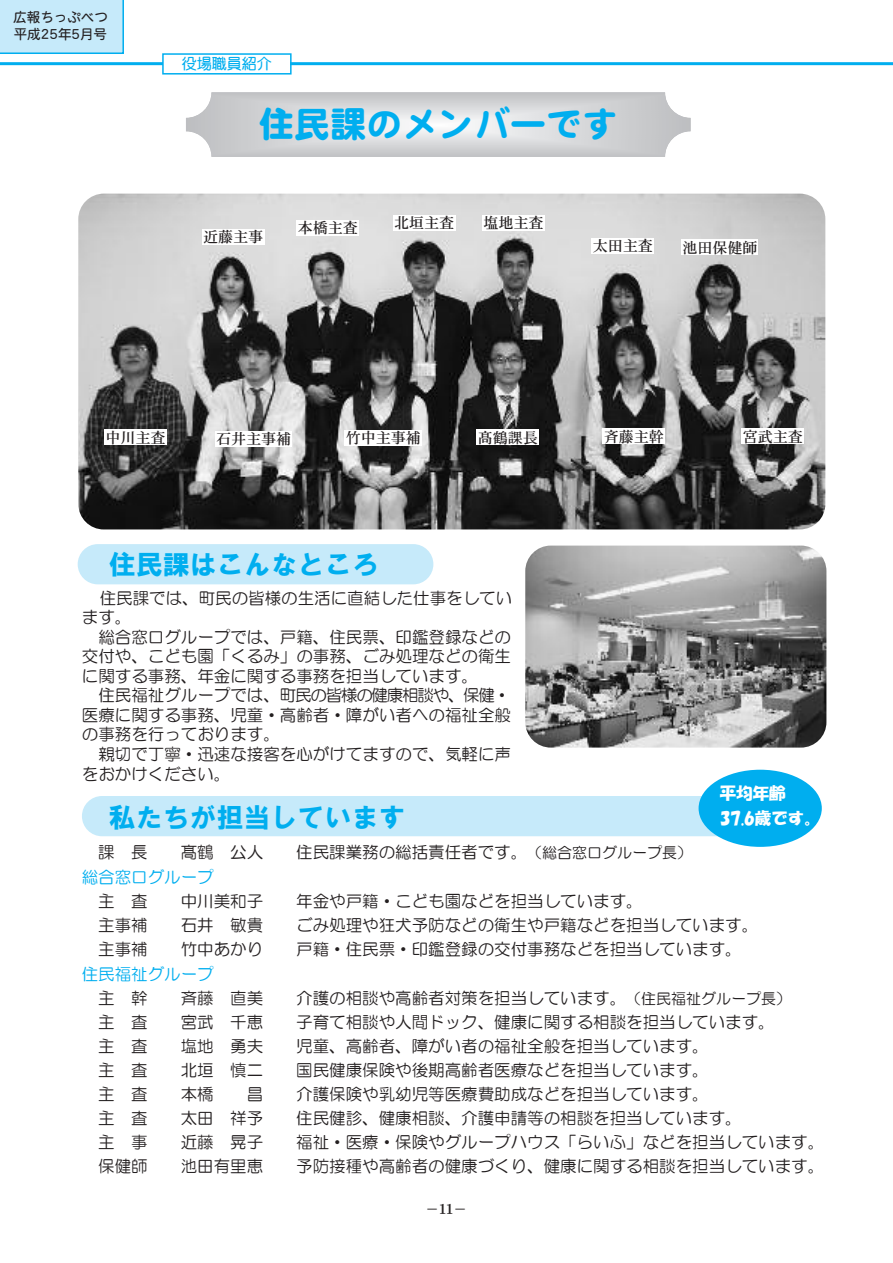
<style>
.page{position:relative;width:893px;height:1263px;background:#fff}
.page>*{position:absolute;margin:0;border:0;box-sizing:border-box;transform-origin:0 0}
.t1{font:36px "DF Maru Gothic SB WIN RKSJ H";color:#00aeef}
.t2{font:27px "HGS Soei Kakugothic UB";color:#00aeef}
.t3{font:16.5px/19.5px "HG Maru Gothic MPRO";color:#231f20}
.t4{font:16.5px "HG Maru Gothic MPRO";color:#00aeef}
.t5{font:16.5px/24.8px "HGS Soei Kakupoptai";color:#fff}
.t6{font:15px "DFHS Mincho W5 WIN RKSJ H";color:#231f20}
.t7{font:15px "DF Maru Gothic Bd WIN RKSJ H";color:#00aeef}
.t8{font:13.5px/17.7px "DFHS Maru Gothic W4 WINP RKSJ H";color:#231f20}
.t9{font:13.5px "DF Kai Sho Bd WINP RKSJ H";color:#231f20}
.s1{font-size:15px}
</style>
<div class="page">
<div style="left:78px;top:544px;width:355px;height:40px;background:#c6eafa;border-radius:20px"></div>
<div style="left:82px;top:796px;width:695px;height:40px;background:#c6eafa;border-radius:20px"></div>
<svg style="left:186px;top:92px;width:505px;height:65px;background:#d5d6d8"></svg>
<img style="left:78px;top:194px;width:747px;height:335px;border-radius:26px">
<div style="left:477px;top:429px;width:62px;height:16px;background:#fff"></div>
<div style="left:603px;top:429px;width:62px;height:15px;background:#fff"></div>
<div style="left:742px;top:429px;width:62px;height:15px;background:#fff"></div>
<div style="left:344px;top:430px;width:78px;height:16px;background:#fff"></div>
<div style="left:215px;top:431px;width:77px;height:16px;background:#fff"></div>
<div style="left:104px;top:429px;width:63px;height:16px;background:#fff"></div>
<div style="left:202px;top:229px;width:62px;height:16px;background:#fff"></div>
<div style="left:297px;top:220px;width:62px;height:16px;background:#fff"></div>
<div style="left:393px;top:215px;width:62px;height:16px;background:#fff"></div>
<div style="left:482px;top:215px;width:63px;height:16px;background:#fff"></div>
<div style="left:591px;top:238px;width:63px;height:16px;background:#fff"></div>
<div style="left:682px;top:239px;width:76px;height:16px;background:#fff"></div>
<img style="left:525px;top:546px;width:301px;height:201px;border-radius:26px">
<div style="left:699px;top:770px;width:123px;height:77px;background:#00aeef;border-radius:50%"></div>
<hr style="left:0;top:62px;width:893px;height:3px;background:#00aeef">
<div style="left:164px;top:55px;width:126px;height:18px;background:#fff"></div>
<div style="left:162px;top:53px;width:130px;height:22px;border:2px solid #00aeef"></div>
<div style="left:0;top:0;width:124px;height:54px;background:#c6eafa"></div>
<p class="t8" style="left:13px;top:8px;width:96px">広報ちっぷべつ平成25年5月号</p>
<p class="t7" style="left:182px;top:56px;width:92px">役場職員紹介</p>
<h1 class="t1" style="left:258px;top:107px;width:361px">住民課のメンバーです</h1>
<p class="t6" style="left:203px;top:229px;width:61px">近藤主事</p>
<p class="t6" style="left:298px;top:220px;width:61px">本橋主査</p>
<p class="t6" style="left:394px;top:215px;width:61px">北垣主査</p>
<p class="t6" style="left:483px;top:215px;width:61px">塩地主査</p>
<p class="t6" style="left:593px;top:238px;width:61px">太田主査</p>
<p class="t6" style="left:682px;top:240px;width:76px">池田保健師</p>
<p class="t6" style="left:106px;top:430px;width:61px">中川主査</p>
<p class="t6" style="left:216px;top:432px;width:76px">石井主事補</p>
<p class="t6" style="left:346px;top:430px;width:76px">竹中主事補</p>
<p class="t6" style="left:478px;top:430px;width:61px">髙鶴課長</p>
<p class="t6" style="left:604px;top:429px;width:61px">斉藤主幹</p>
<p class="t6" style="left:743px;top:429px;width:61px">宮武主査</p>
<h2 class="t2" style="left:109px;top:551px;width:271px">住民課はこんなところ</h2>
<p class="t3" style="left:82px;top:588px;width:432px;text-indent:18px">住民課では、町民の皆様の生活に直結した仕事をしています。</p>
<p class="t3" style="left:82px;top:627px;width:430px;text-align:justify;text-indent:16px">総合窓口グループでは、戸籍、住民票、印鑑登録などの交付や、こども園「くるみ」の事務、ごみ処理などの衛生に関する事務、年金に関する事務を担当しています。</p>
<p class="t3" style="left:82px;top:686px;width:430px;text-align:justify;text-indent:17px">住民福祉グループでは、町民の皆様の健康相談や、保健・医療に関する事務、児童・高齢者・障がい者への福祉全般の事務を行っております。</p>
<p class="t3" style="left:82px;top:744px;width:430px;text-indent:16px">親切で丁寧・迅速な接客を心がけてますので、気軽に声をおかけください。</p>
<h2 class="t2" style="left:109px;top:803px;width:298px">私たちが担当しています</h2>
<p class="t3" style="left:98px;top:842px;width:51px">課 長</p>
<p class="t3" style="left:181px;top:842px;width:84px">髙鶴 公人</p>
<p class="t3" style="left:296px;top:842px;width:397px">住民課業務の総括責任者です。<span class="s1">（総合窓口グループ長）</span></p>
<p class="t4" style="left:82px;top:869px;width:134px">総合窓口グループ</p>
<p class="t3" style="left:98px;top:891px;width:51px">主 査</p>
<p class="t3" style="left:181px;top:891px;width:84px">中川美和子</p>
<p class="t3" style="left:296px;top:891px;width:348px">年金や戸籍・こども園などを担当しています。</p>
<p class="t3" style="left:98px;top:915px;width:51px">主事補</p>
<p class="t3" style="left:181px;top:915px;width:84px">石井 敏貴</p>
<p class="t3" style="left:296px;top:915px;width:463px">ごみ処理や狂犬予防などの衛生や戸籍などを担当しています。</p>
<p class="t3" style="left:98px;top:939px;width:51px">主事補</p>
<p class="t3" style="left:181px;top:939px;width:84px">竹中あかり</p>
<p class="t3" style="left:296px;top:939px;width:447px">戸籍・住民票・印鑑登録の交付事務などを担当しています。</p>
<p class="t4" style="left:82px;top:966px;width:134px">住民福祉グループ</p>
<p class="t3" style="left:98px;top:989px;width:51px">主 幹</p>
<p class="t3" style="left:181px;top:989px;width:84px">斉藤 直美</p>
<p class="t3" style="left:296px;top:989px;width:496px">介護の相談や高齢者対策を担当しています。<span class="s1">（住民福祉グループ長）</span></p>
<p class="t3" style="left:98px;top:1013px;width:51px">主 査</p>
<p class="t3" style="left:181px;top:1013px;width:84px">宮武 千恵</p>
<p class="t3" style="left:296px;top:1013px;width:480px">子育て相談や人間ドック、健康に関する相談を担当しています。</p>
<p class="t3" style="left:98px;top:1037px;width:51px">主 査</p>
<p class="t3" style="left:181px;top:1037px;width:84px">塩地 勇夫</p>
<p class="t3" style="left:296px;top:1037px;width:414px">児童、高齢者、障がい者の福祉全般を担当しています。</p>
<p class="t3" style="left:98px;top:1061px;width:51px">主 査</p>
<p class="t3" style="left:181px;top:1061px;width:84px">北垣 慎二</p>
<p class="t3" style="left:296px;top:1061px;width:414px">国民健康保険や後期高齢者医療などを担当しています。</p>
<p class="t3" style="left:98px;top:1085px;width:51px">主 査</p>
<p class="t3" style="left:181px;top:1085px;width:34px">本橋</p>
<p class="t3" style="left:247px;top:1085px;width:18px">昌</p>
<p class="t3" style="left:296px;top:1085px;width:414px">介護保険や乳幼児等医療費助成などを担当しています。</p>
<p class="t3" style="left:98px;top:1109px;width:51px">主 査</p>
<p class="t3" style="left:181px;top:1109px;width:84px">太田 祥予</p>
<p class="t3" style="left:296px;top:1109px;width:447px">住民健診、健康相談、介護申請等の相談を担当しています。</p>
<p class="t3" style="left:98px;top:1133px;width:51px">主 事</p>
<p class="t3" style="left:181px;top:1133px;width:84px">近藤 晃子</p>
<p class="t3" style="left:296px;top:1133px;width:529px">福祉・医療・保険やグループハウス「らいふ」などを担当しています。</p>
<p class="t3" style="left:98px;top:1157px;width:51px">保健師</p>
<p class="t3" style="left:181px;top:1157px;width:84px">池田有里恵</p>
<p class="t3" style="left:296px;top:1157px;width:529px">予防接種や高齢者の健康づくり、健康に関する相談を担当しています。</p>
<p class="t5" style="left:720px;top:781px;width:103px">平均年齢<br>37.6歳です。</p>
<p class="t9" style="left:426px;top:1202px;width:43px">－11－</p>
</div>
